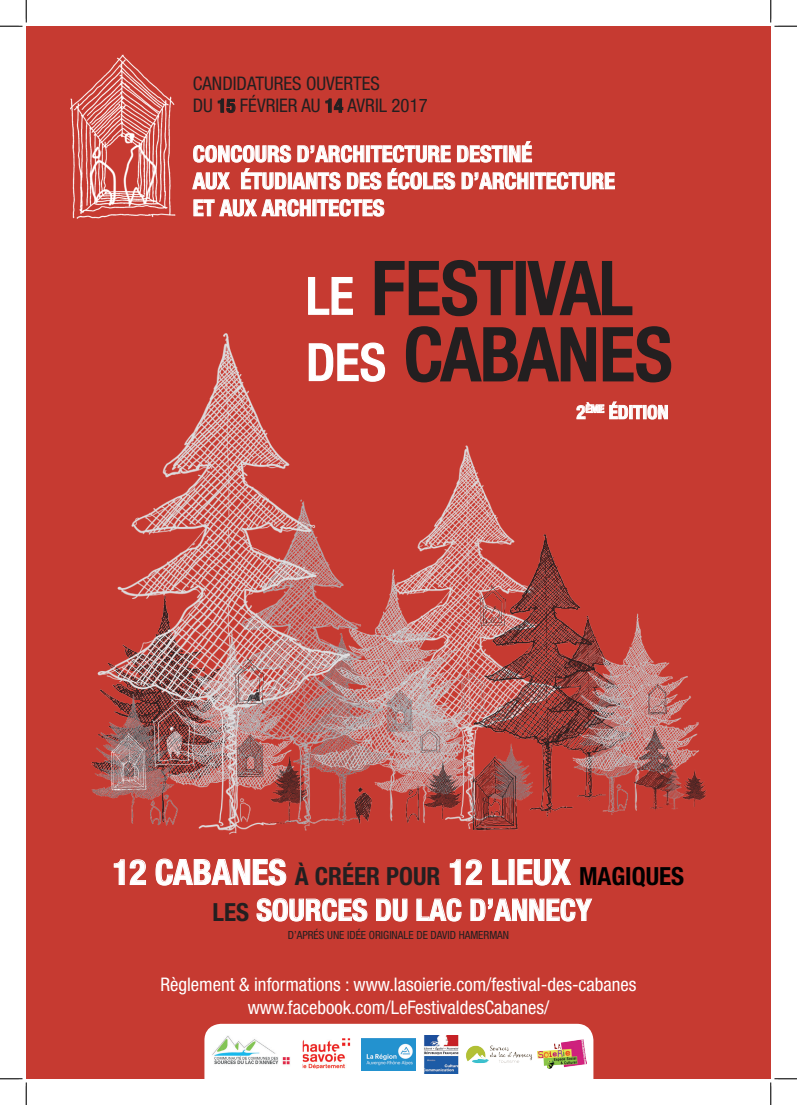
<style>
.page{position:relative;width:797px;height:1105px;background:#fff}
.page>*{position:absolute;margin:0;border:0;box-sizing:border-box;transform-origin:0 0}
.t1{font:500 condensed 73.25px "Helvetica Neue LT Pro";color:#231f20}
.t2{font:700 condensed 35px "Helvetica Neue LT Pro";color:#fff}
.t3{font:700 condensed 30px "Helvetica Neue LT Pro";color:#fff}
.t4{font:700 condensed 22.5px "Helvetica Neue LT Pro";color:#fff}
.t5{font:condensed 18.75px "Helvetica Neue LT Pro";color:#fff}
.t6{font:condensed 18.75px "Helvetica Neue LT Pro";color:#231f20}
.t7{font:700 condensed 18.75px "Helvetica Neue LT Pro";color:#fff}
.t8{font:condensed 11.25px "Helvetica Neue LT Pro";color:#231f20}
.s1{font-weight:700}
.s2{font-size:51.25px;color:#fff}
.s3{font-size:25px;color:#231f20}
.s4{font-size:25px;color:#000}
</style>
<div class="page">
<div style="left:26px;top:26px;width:744px;height:1053px;background:#c63a31"></div>
<div style="left:204px;top:1024px;width:389px;height:55px;background:#fff"></div>
<svg style="left:256px;top:898px;width:111px;height:24px"></svg>
<svg style="left:376px;top:898px;width:31px;height:23px"></svg>
<svg style="left:416px;top:898px;width:46px;height:23px"></svg>
<svg style="left:470px;top:898px;width:122px;height:23px"></svg>
<svg style="left:218px;top:98px;width:18px;height:15px"></svg>
<svg style="left:325px;top:98px;width:18px;height:15px"></svg>
<img style="left:70px;top:54px;width:106px;height:165px">
<img style="left:303px;top:1038px;width:47px;height:31px">
<svg style="left:192px;top:141px;width:441px;height:172px"></svg>
<img style="left:537px;top:1040px;width:49px;height:28px">
<img style="left:463px;top:1040px;width:70px;height:32px">
<img style="left:423px;top:1035px;width:35px;height:39px">
<img style="left:361px;top:1038px;width:54px;height:32px">
<img style="left:91px;top:313px;width:616px;height:573px">
<img style="left:212px;top:1035px;width:79px;height:34px">
<svg style="left:0;top:0;width:27px;height:27px"></svg>
<svg style="left:0;top:1078px;width:27px;height:27px"></svg>
<svg style="left:770px;top:0;width:27px;height:27px"></svg>
<svg style="left:770px;top:1078px;width:27px;height:27px"></svg>
<p class="t6" style="left:193px;top:72px;width:188px">CANDIDATURES OUVERTES</p>
<p class="t6" style="left:193px;top:95px;width:236px">DU <span class="s1">15</span> FÉVRIER AU <span class="s1">14</span> AVRIL 2017</p>
<p class="t4" style="left:193px;top:140px;width:341px">CONCOURS D’ARCHITECTURE DESTINÉ</p>
<p class="t4" style="left:193px;top:167px;width:423px">AUX ÉTUDIANTS DES ÉCOLES D’ARCHITECTURE</p>
<p class="t4" style="left:193px;top:194px;width:193px">ET AUX ARCHITECTES</p>
<p class="t1" style="left:306px;top:245px;width:327px"><span class="s2">LE</span> FESTIVAL</p>
<p class="t1" style="left:306px;top:311px;width:368px"><span class="s2">DES</span> CABANES</p>
<p class="t7" style="left:576px;top:401px;width:93px">2<sup>ÈME</sup> ÉDITION</p>
<p class="t2" style="left:113px;top:851px;width:573px">12 CABANES <span class="s3">À CRÉER POUR</span> 12 LIEUX <span class="s4">MAGIQUES</span></p>
<p class="t3" style="left:212px;top:892px;width:380px"><span class="s3">LES</span> SOURCES DU LAC D’ANNECY</p>
<p class="t8" style="left:288px;top:929px;width:223px">D’APRÉS UNE IDÉE ORIGINALE DE DAVID HAMERMAN</p>
<p class="t5" style="left:160px;top:974px;width:477px">Règlement &amp; informations : www.lasoierie.com/festival-des-cabanes</p>
<p class="t5" style="left:248px;top:996px;width:303px">www.facebook.com/LeFestivaldesCabanes/</p>
</div>
